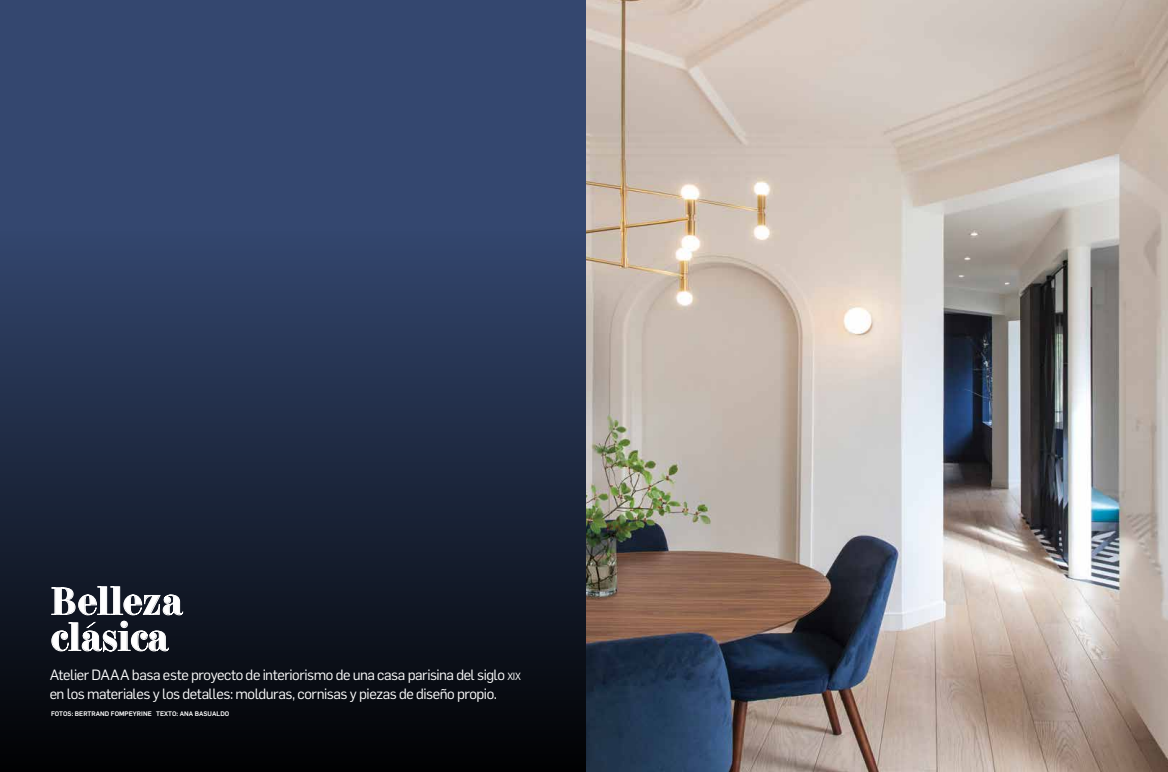
<style>
.page{position:relative;width:1168px;height:772px;background:#fff}
.page>*{position:absolute;margin:0;border:0;box-sizing:border-box;transform-origin:0 0}
.t1{font:37.8px/36px "F37 Bella";color:#fff}
.t2{font:14.6px/18.8px "Flama Basic";letter-spacing:-.03em;color:#fff}
.t3{font:500 6.5px "Flama Basic";letter-spacing:.01em;color:#fff}
.s1{font-size:10.2px}
</style>
<div class="page">
<img style="left:585px;top:0;width:583px;height:771px">
<div style="left:0;top:0;width:585px;height:771px;background:#34476f"></div>
<div style="left:0;top:231px;width:585px;height:540px;background:linear-gradient(to bottom,#33466e,#010203)"></div>
<svg style="left:51px;top:586px;width:132px;height:70px;background:#383c46"></svg>
<h1 class="t1" style="left:51px;top:583px;width:133px">Belleza clásica</h1>
<p class="t2" style="left:50px;top:665px;width:473px">Atelier DAAA basa este proyecto de interiorismo de una casa parisina del siglo <span class="s1">xix </span>en los materiales y los detalles: molduras, cornisas y piezas de diseño propio.</p>
<p class="t3" style="left:51px;top:709px;width:180px">FOTOS: BERTRAND FOMPEYRINE TEXTO: ANA BASUALDO</p>
</div>
